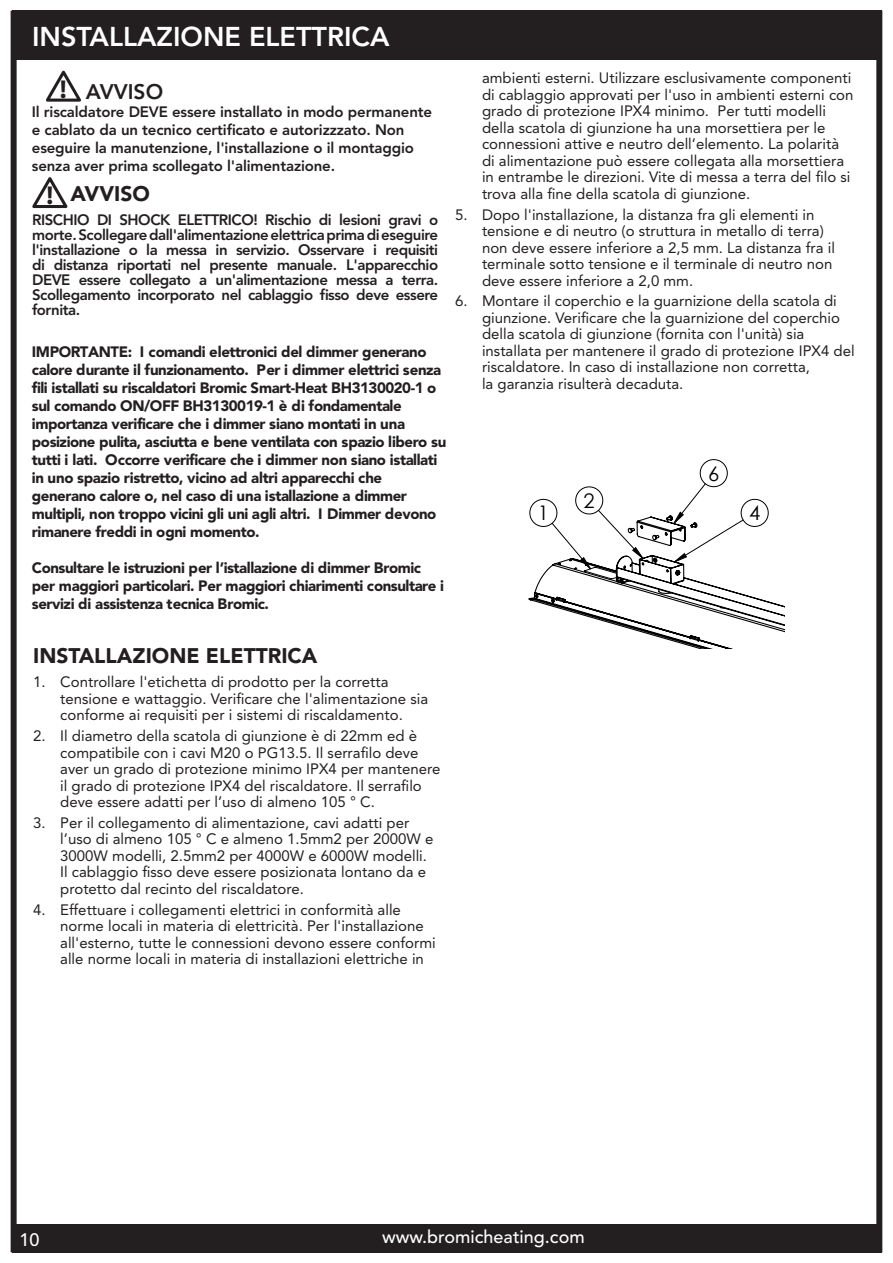
<style>
.page{position:relative;width:893px;height:1263px;background:#fff}
.page>*{position:absolute;margin:0;border:0;box-sizing:border-box;transform-origin:0 0}
.t1{font:800 27px "Avenir";color:#fff}
.t2{font:700 25.95px "Myriad";color:#231f20}
.t3{font:900 21px "Avenir";color:#231f20}
.t4{font:800 21px "Avenir";color:#231f20}
.t5{font:20.1px "Century Gothic";color:#000}
.t6{font:500 18px "Avenir";color:#fff}
.t7{font:15px/16.5px "Avenir";color:#231f20}
.t8{font:900 15px/18px "Avenir";letter-spacing:-.03em;color:#231f20}
.t9{font:800 15px/15px "Avenir";letter-spacing:-.01em;color:#231f20}
.s1{font-family:"Myriad";font-weight:700;font-size:25.95px}
</style>
<div class="page">
<div style="left:12px;top:1224px;width:870px;height:29px;background:#231f20"></div>
<div style="left:12px;top:10px;width:870px;height:50px;background:#231f20"></div>
<div style="left:11px;top:11px;width:871px;height:1241px;border:6px solid #231f20"></div>
<svg style="left:47px;top:71px;width:34px;height:31px"></svg>
<svg style="left:32px;top:177px;width:36px;height:32px"></svg>
<svg style="left:528px;top:459px;width:256px;height:189px"></svg>
<h1 class="t1" style="left:32px;top:25px;width:359px">INSTALLAZIONE ELETTRICA</h1>
<h3 class="t4" style="left:60px;top:83px;width:105px"><span class="s1">!</span> AVVISO</h3>
<p class="t9" style="left:32px;top:104px;width:402px;line-height:18px">Il riscaldatore DEVE essere installato in modo permanente e cablato da un tecnico certificato e autorizzzato. Non eseguire la manutenzione, l'installazione o il montaggio senza aver prima scollegato l'alimentazione.</p>
<h3 class="t3" style="left:70px;top:186px;width:81px">AVVISO</h3>
<p class="t9" style="left:32px;top:213px;width:408px;text-align:justify">RISCHIO DI SHOCK ELETTRICO! Rischio di lesioni gravi o morte. Scollegare dall'alimentazione elettrica prima di eseguire l'installazione o la messa in servizio. Osservare i requisiti di distanza riportati nel presente manuale. L'apparecchio DEVE essere collegato a un'alimentazione messa a terra.<br>Scollegamento incorporato nel cablaggio fisso deve essere fornita.</p>
<h2 class="t2" style="left:46px;top:180px;width:8px">!</h2>
<p class="t8" style="left:32px;top:344px;width:416px">IMPORTANTE: I comandi elettronici del dimmer generano calore durante il funzionamento. Per i dimmer elettrici senza fili istallati su riscaldatori Bromic Smart-Heat BH3130020-1 o sul comando ON/OFF BH3130019-1 è di fondamentale importanza verificare che i dimmer siano montati in una posizione pulita, asciutta e bene ventilata con spazio libero su tutti i lati. Occorre verificare che i dimmer non siano istallati in uno spazio ristretto, vicino ad altri apparecchi che generano calore o, nel caso di una istallazione a dimmer multipli, non troppo vicini gli uni agli altri. I Dimmer devono rimanere freddi in ogni momento.</p>
<p class="t8" style="left:32px;top:560px;width:414px">Consultare le istruzioni per l’istallazione di dimmer Bromic per maggiori particolari. Per maggiori chiarimenti consultare i servizi di assistenza tecnica Bromic.</p>
<p class="t7" style="left:482px;top:71px;width:373px">ambienti esterni. Utilizzare esclusivamente componenti di cablaggio approvati per l'uso in ambienti esterni con grado di protezione IPX4 minimo. Per tutti modelli della scatola di giunzione ha una morsettiera per le connessioni attive e neutro dell’elemento. La polarità di alimentazione può essere collegata alla morsettiera in entrambe le direzioni. Vite di messa a terra del filo si trova alla fine della scatola di giunzione.</p>
<p class="t7" style="left:482px;top:207px;width:354px;text-indent:-27px">5. Dopo l'installazione, la distanza fra gli elementi in tensione e di neutro (o struttura in metallo di terra) non deve essere inferiore a 2,5 mm. La distanza fra il terminale sotto tensione e il terminale di neutro non deve essere inferiore a 2,0 mm.</p>
<p class="t7" style="left:482px;top:294px;width:374px;text-indent:-27px">6. Montare il coperchio e la guarnizione della scatola di giunzione. Verificare che la guarnizione del coperchio della scatola di giunzione (fornita con l'unità) sia installata per mantenere il grado di protezione IPX4 del riscaldatore. In caso di installazione non corretta,<br>la garanzia risulterà decaduta.</p>
<h3 class="t5" style="left:538px;top:502px;width:13px">1</h3>
<h3 class="t5" style="left:584px;top:489px;width:13px">2</h3>
<h3 class="t5" style="left:708px;top:462px;width:13px">6</h3>
<h3 class="t5" style="left:749px;top:502px;width:13px">4</h3>
<h3 class="t3" style="left:33px;top:648px;width:286px">INSTALLAZIONE ELETTRICA</h3>
<p class="t7" style="left:60px;top:675px;width:369px;text-indent:-27px">1. Controllare l'etichetta di prodotto per la corretta tensione e wattaggio. Verificare che l'alimentazione sia conforme ai requisiti per i sistemi di riscaldamento.</p>
<p class="t7" style="left:60px;top:729px;width:382px;text-indent:-27px">2. Il diametro della scatola di giunzione è di 22mm ed è compatibile con i cavi M20 o PG13.5. Il serrafilo deve aver un grado di protezione minimo IPX4 per mantenere il grado di protezione IPX4 del riscaldatore. Il serrafilo deve essere adatti per l’uso di almeno 105 ° C.</p>
<p class="t7" style="left:60px;top:816px;width:375px;text-indent:-27px">3. Per il collegamento di alimentazione, cavi adatti per l’uso di almeno 105 ° C e almeno 1.5mm2 per 2000W e 3000W modelli, 2.5mm2 per 4000W e 6000W modelli.<br>Il cablaggio fisso deve essere posizionata lontano da e protetto dal recinto del riscaldatore.</p>
<p class="t7" style="left:60px;top:902px;width:377px;text-indent:-27px">4. Effettuare i collegamenti elettrici in conformità alle norme locali in materia di elettricità. Per l'installazione all'esterno, tutte le connessioni devono essere conformi alle norme locali in materia di installazioni elettriche in</p>
<p class="t6" style="left:19px;top:1232px;width:22px">10</p>
<p class="t6" style="left:382px;top:1229px;width:204px">www.bromicheating.com</p>
</div>
